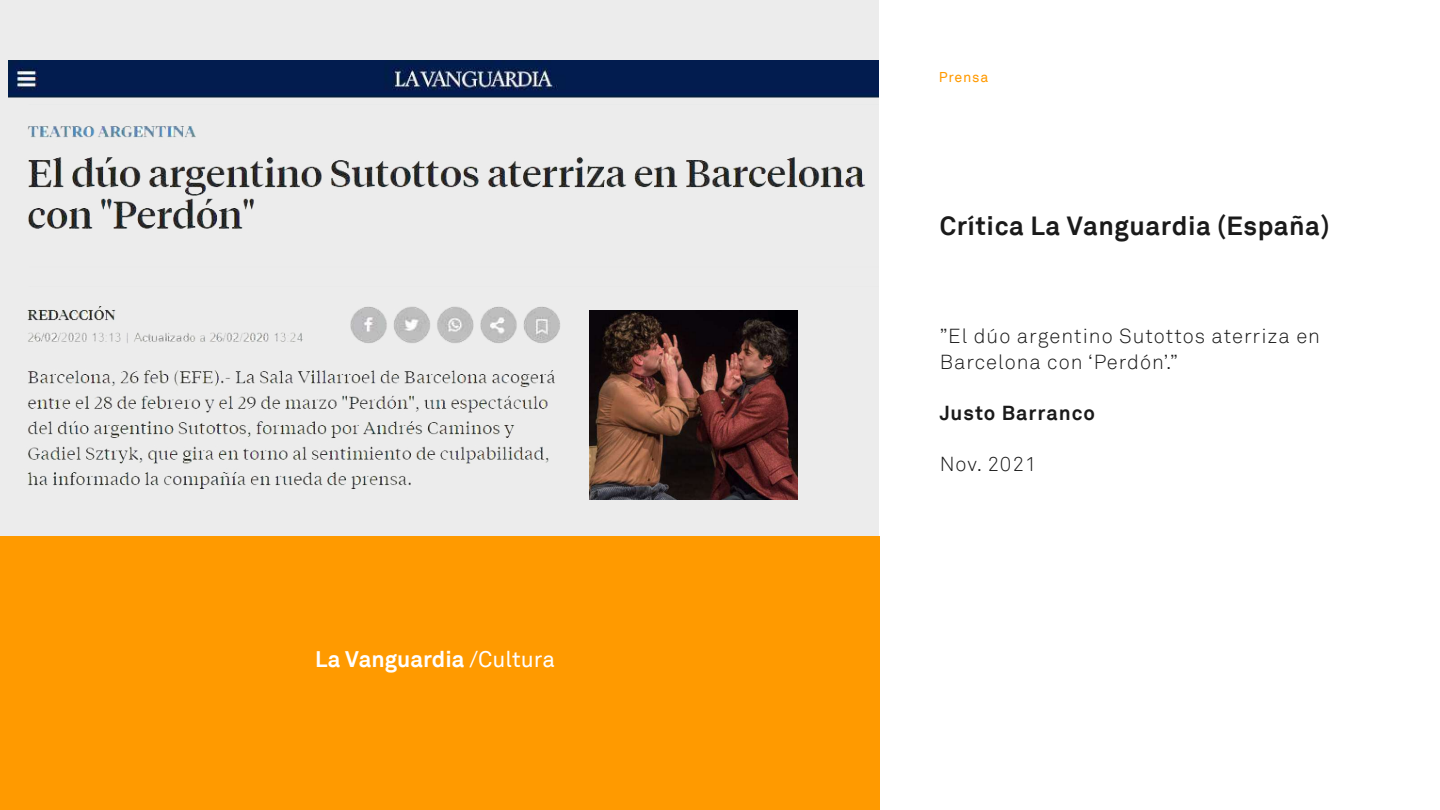
<style>
.page{position:relative;width:1440px;height:810px;background:#fff}
.page>*{position:absolute;margin:0;border:0;box-sizing:border-box;transform-origin:0 0}
.t1{font:700 26.25px "Akkurat";letter-spacing:.02em;color:#1a1a1a}
.t2{font:700 22.5px "Akkurat";color:#fff}
.t3{font:300 20.25px/25.5px "Akkurat";letter-spacing:.05em;color:#1a1a1a}
.t4{font:700 20.25px "Akkurat";letter-spacing:.05em;color:#1a1a1a}
.t5{font:14.25px "Akkurat";letter-spacing:.05em;color:#ff9a00}
.s1{font-weight:400}
</style>
<div class="page">
<div style="left:0;top:536px;width:879px;height:274px;background:#ff9a00"></div>
<div style="left:0;top:0;width:879px;height:536px;background:#ececec"></div>
<img style="left:9px;top:61px;width:869px;height:428px">
<img style="left:589px;top:311px;width:209px;height:188px">
<p class="t2" style="left:315px;top:645px;width:241px">La Vanguardia <span class="s1">/Cultura</span></p>
<p class="t5" style="left:939px;top:69px;width:51px">Prensa</p>
<p class="t1" style="left:940px;top:209px;width:392px">Crítica La Vanguardia (España)</p>
<p class="t3" style="left:940px;top:324px;width:382px">”El dúo argentino Sutottos aterriza en<br>Barcelona con ‘Perdón’.”</p>
<p class="t4" style="left:940px;top:400px;width:157px">Justo Barranco</p>
<p class="t3" style="left:940px;top:451px;width:98px">Nov. 2021</p>
</div>
